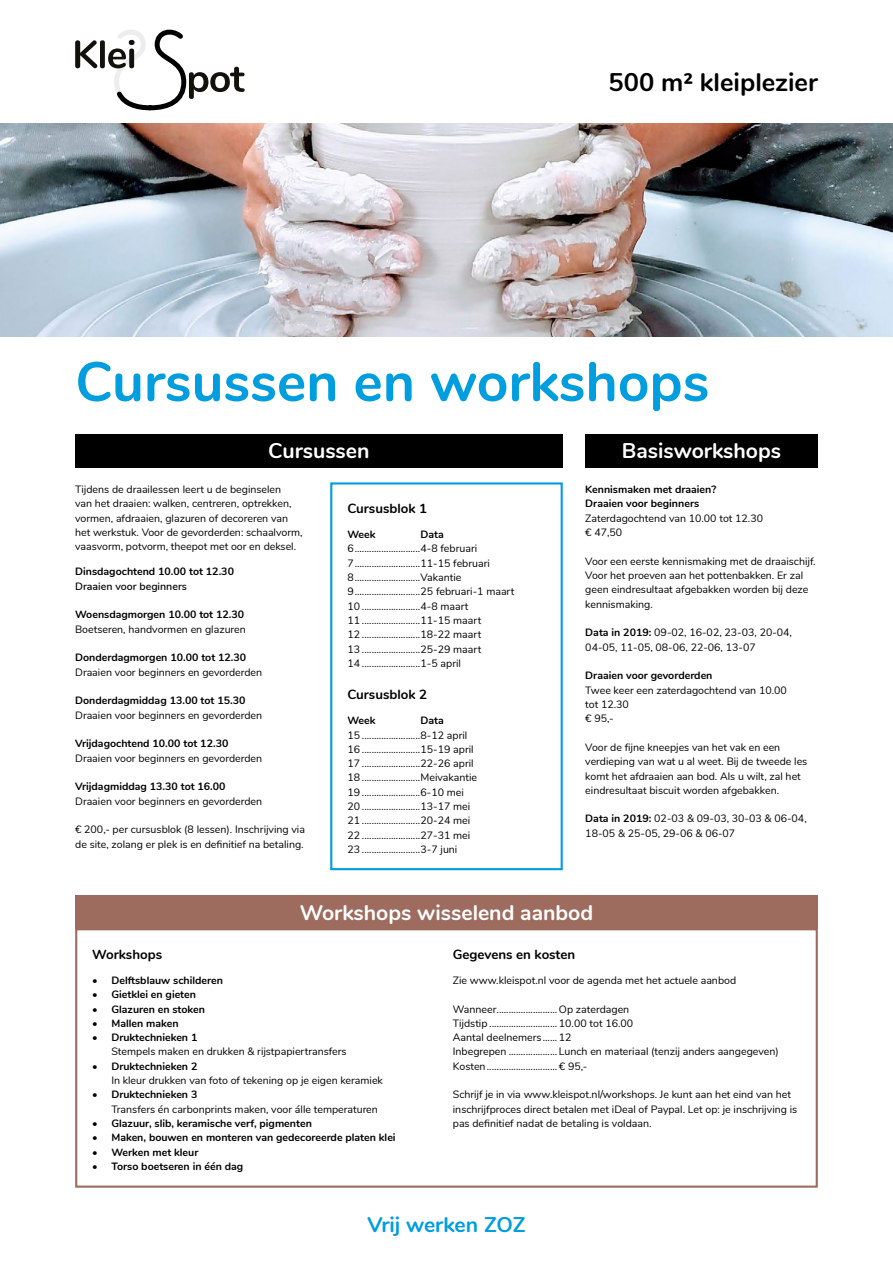
<style>
.page{position:relative;width:893px;height:1263px;background:#fff}
.page>*{position:absolute;margin:0;border:0;box-sizing:border-box;transform-origin:0 0}
.t1{font:700 55.2px "Nunito";color:#009ddf}
.t2{font:700 25.5px "Nunito";color:#000}
.t3{font:700 21.15px "Nunito";color:#fff}
.t4{font:700 21.15px "Nunito";letter-spacing:-.005em;color:#009ddf}
.t5{font:700 13.2px "Nunito";color:#000}
.t6{font:10.65px/14.2px "Nunito";color:#000}
.t7{font:700 10.65px/14.2px "Nunito";color:#000}
.t8{font:600 10.65px "Nunito";color:#000}
.s1{font-weight:700}
</style>
<div class="page">
<div style="left:75px;top:928px;width:743px;height:260px;border:2px solid #9e6c5e"></div>
<img style="left:0;top:124px;width:893px;height:212px">
<svg style="left:75px;top:30px;width:170px;height:80px"></svg>
<div style="left:75px;top:895px;width:743px;height:34px;background:#9e6c5e"></div>
<div style="left:75px;top:434px;width:488px;height:33px;background:#000"></div>
<div style="left:585px;top:434px;width:233px;height:33px;background:#000"></div>
<div style="left:330px;top:482px;width:233px;height:388px;border:2px solid #009ddf"></div>
<h2 class="t2" style="left:608px;top:64px;width:211px">500 m2 kleiplezier</h2>
<h1 class="t1" style="left:75px;top:341px;width:636px">Cursussen en workshops</h1>
<h3 class="t3" style="left:268px;top:435px;width:103px">Cursussen</h3>
<h3 class="t3" style="left:622px;top:435px;width:161px">Basisworkshops</h3>
<p class="t6" style="left:75px;top:482px;width:229px">Tijdens de draailessen leert u de beginselen<br>van het draaien: walken, centreren, optrekken, vormen, afdraaien, glazuren of decoreren van het werkstuk. Voor de gevorderden: schaalvorm, vaasvorm, potvorm, theepot met oor en deksel.</p>
<p class="t7" style="left:75px;top:564px;width:160px">Dinsdagochtend 10.00 tot 12.30</p>
<p class="t8" style="left:75px;top:578px;width:113px">Draaien voor beginners</p>
<p class="t7" style="left:75px;top:607px;width:171px">Woensdagmorgen 10.00 tot 12.30</p>
<p class="t6" style="left:75px;top:621px;width:172px">Boetseren, handvormen en glazuren</p>
<p class="t7" style="left:75px;top:650px;width:173px">Donderdagmorgen 10.00 tot 12.30</p>
<p class="t6" style="left:75px;top:664px;width:189px">Draaien voor beginners en gevorderden</p>
<p class="t7" style="left:75px;top:693px;width:172px">Donderdagmiddag 13.00 tot 15.30</p>
<p class="t6" style="left:75px;top:707px;width:189px">Draaien voor beginners en gevorderden</p>
<p class="t7" style="left:75px;top:736px;width:155px">Vrijdagochtend 10.00 tot 12.30</p>
<p class="t6" style="left:75px;top:750px;width:189px">Draaien voor beginners en gevorderden</p>
<p class="t7" style="left:75px;top:779px;width:152px">Vrijdagmiddag 13.30 tot 16.00</p>
<p class="t6" style="left:75px;top:793px;width:189px">Draaien voor beginners en gevorderden</p>
<p class="t6" style="left:75px;top:822px;width:231px">€ 200,- per cursusblok (8 lessen). Inschrijving via de site, zolang er plek is en definitief na betaling.</p>
<p class="t7" style="left:585px;top:482px;width:132px">Kennismaken met draaien?<br>Draaien voor beginners</p>
<p class="t6" style="left:585px;top:510px;width:179px">Zaterdagochtend van 10.00 tot 12.30 € 47,50</p>
<p class="t6" style="left:585px;top:553px;width:232px">Voor een eerste kennismaking met de draaischijf.<br>Voor het proeven aan het pottenbakken. Er zal geen eindresultaat afgebakken worden bij deze kennismaking.</p>
<p class="t6" style="left:585px;top:625px;width:208px"><span class="s1">Data in 2019:</span> 09-02, 16-02, 23-03, 20-04,<br>04-05, 11-05, 08-06, 22-06, 13-07</p>
<p class="t7" style="left:585px;top:668px;width:129px">Draaien voor gevorderden</p>
<p class="t6" style="left:585px;top:682px;width:203px">Twee keer een zaterdagochtend van 10.00 tot 12.30<br>€ 95,-</p>
<p class="t6" style="left:585px;top:739px;width:224px">Voor de fijne kneepjes van het vak en een verdieping van wat u al weet. Bij de tweede les komt het afdraaien aan bod. Als u wilt, zal het eindresultaat biscuit worden afgebakken.</p>
<p class="t6" style="left:585px;top:811px;width:223px"><span class="s1">Data in 2019:</span> 02-03 &amp; 09-03, 30-03 &amp; 06-04,<br>18-05 &amp; 25-05, 29-06 &amp; 06-07</p>
<p class="t5" style="left:347px;top:499px;width:81px">Cursusblok 1</p>
<p class="t6" style="left:347px;top:541px;width:169px">6...........................4-8 februari 7...........................11-15 februari 8...........................Vakantie 9...........................25 februari-1 maart 10 ........................4-8 maart<br>11 ........................11-15 maart<br>12 ........................18-22 maart<br>13 ........................25-29 maart<br>14 ........................1-5 april</p>
<p class="t5" style="left:347px;top:685px;width:81px">Cursusblok 2</p>
<p class="t6" style="left:347px;top:727px;width:131px">15 ........................8-12 april 16 ........................15-19 april 17 ........................22-26 april 18 ........................Meivakantie 19 ........................6-10 mei 20 ........................13-17 mei 21 ........................20-24 mei 22 ........................27-31 mei 23 ........................3-7 juni</p>
<h3 class="t3" style="left:300px;top:897px;width:295px">Workshops wisselend aanbod</h3>
<p class="t5" style="left:92px;top:944px;width:71px">Workshops</p>
<p class="t7" style="left:92px;top:972px;width:132px">• Delftsblauw schilderen</p>
<p class="t7" style="left:92px;top:987px;width:105px">• Gietklei en gieten</p>
<p class="t7" style="left:92px;top:1001px;width:114px">• Glazuren en stoken</p>
<p class="t7" style="left:92px;top:1015px;width:88px">• Mallen maken</p>
<p class="t7" style="left:92px;top:1030px;width:107px">• Druktechnieken 1</p>
<p class="t6" style="left:111px;top:1044px;width:237px">Stempels maken en drukken &amp; rijstpapiertransfers</p>
<p class="t7" style="left:92px;top:1058px;width:107px">• Druktechnieken 2</p>
<p class="t6" style="left:111px;top:1073px;width:273px">In kleur drukken van foto of tekening op je eigen keramiek</p>
<p class="t7" style="left:92px;top:1087px;width:107px">• Druktechnieken 3</p>
<p class="t6" style="left:111px;top:1101px;width:268px">Transfers én carbonprints maken, voor álle temperaturen</p>
<p class="t7" style="left:92px;top:1115px;width:221px">• Glazuur, slib, keramische verf, pigmenten</p>
<p class="t7" style="left:92px;top:1130px;width:305px">• Maken, bouwen en monteren van gedecoreerde platen klei</p>
<p class="t7" style="left:92px;top:1144px;width:108px">• Werken met kleur</p>
<p class="t7" style="left:92px;top:1158px;width:153px">• Torso boetseren in één dag</p>
<p class="t5" style="left:453px;top:944px;width:124px">Gegevens en kosten</p>
<p class="t6" style="left:453px;top:972px;width:285px">Zie www.kleispot.nl voor de agenda met het actuele aanbod</p>
<p class="t6" style="left:453px;top:1001px;width:327px">Wanneer......................... Op zaterdagen<br>Tijdstip ............................ 10.00 tot 16.00<br>Aantal deelnemers...... 12<br>Inbegrepen .................... Lunch en materiaal (tenzij anders aangegeven)<br>Kosten............................. € 95,-</p>
<p class="t6" style="left:453px;top:1087px;width:346px">Schrijf je in via www.kleispot.nl/workshops. Je kunt aan het eind van het inschrijfproces direct betalen met iDeal of Paypal. Let op: je inschrijving is pas definitief nadat de betaling is voldaan.</p>
<h3 class="t4" style="left:367px;top:1209px;width:160px">Vrij werken ZOZ</h3>
</div>
